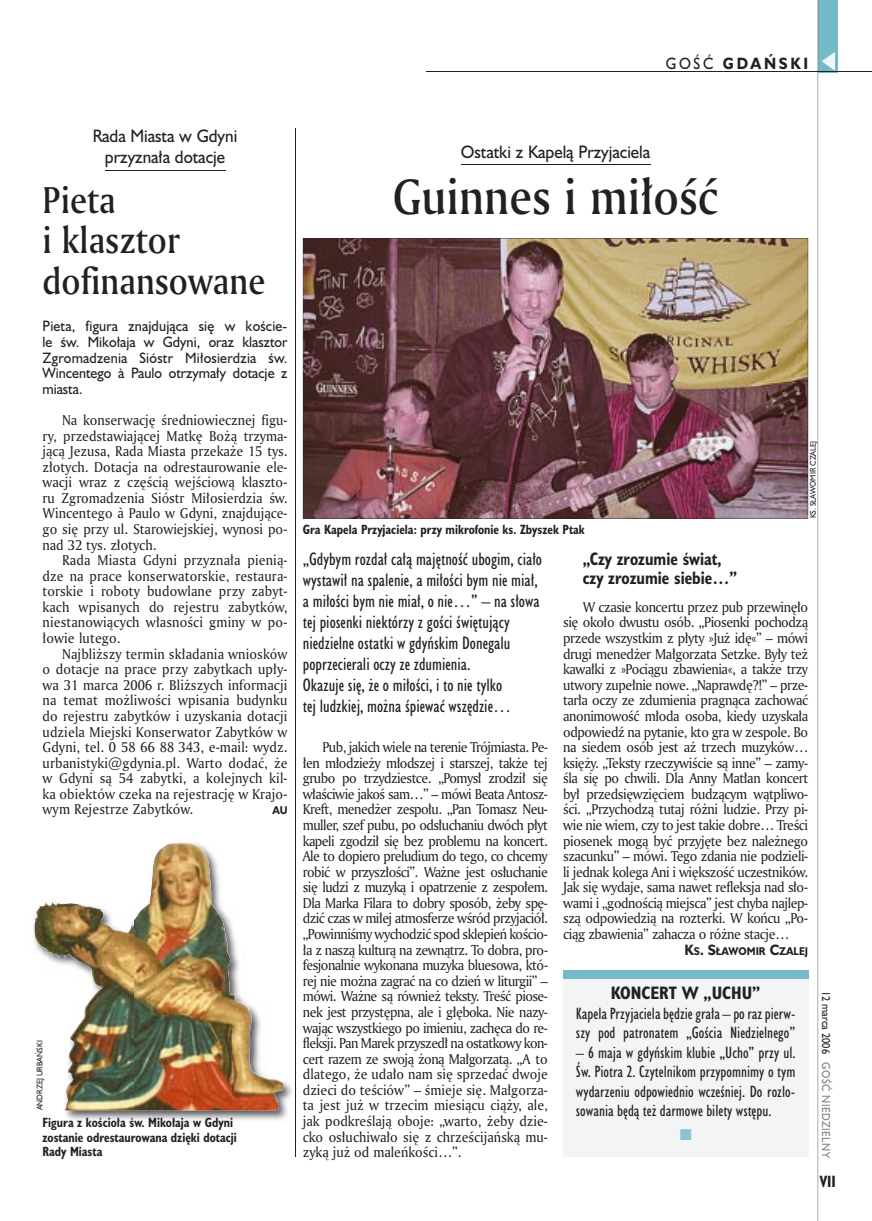
<style>
.page{position:relative;width:872px;height:1221px;background:#fff}
.page>*{position:absolute;margin:0;border:0;box-sizing:border-box;transform-origin:0 0}
.t1{font:48px "Amerigo Md PL";color:#212125;scale:.9 1}
.t2{font:36px/40.5px "Amerigo Md PL";color:#212125;scale:.9 1}
.t3{font:16.5px/21px "Humanst 521 Cn PL";color:#212125}
.t4{font:16.5px/21px "Humanst 521 PL";color:#212125;text-align:center;scale:.94 1}
.t5{font:700 16.5px/19.5px "Humanst 521 Cn PL";color:#212125;scale:.94 1}
.t6{font:700 16.5px "Humanst 521 Cn PL";color:#212125}
.t7{font:15px/19.5px "Humanst 521 Cn PL";color:#212125}
.t8{font:700 15px "Humanst 521 PL";letter-spacing:.2em;color:#212125;scale:.9 1}
.t9{font:700 15px "Humanst 521 Cn PL";color:#212125;scale:.94 1}
.t10{font:13.8px/15.6px "Amerigo PL";color:#212125;text-align:justify;scale:.94 1}
.t11{font:13.8px/15.6px "Humanst 521 PL";color:#212125;text-align:justify;scale:.94 1}
.t12{font:700 12.3px/14.4px "Humanst 521 Cn PL";color:#212125;scale:.94 1}
.t13{font:10.5px "Humanst 521 PL";letter-spacing:.05em;color:#7f7e83;scale:.9 1}
.t14{font:10.5px "Humanst 521 PL";color:#212125;scale:.9 1}
.t15{font:700 10.35px "Humanst 521 PL";color:#212125;scale:.9 1}
.t16{font:7.5px "Humanst 521 PL";color:#212125;scale:.94 1}
.s1{font-weight:400}
.s2{font-size:13.8px}
</style>
<div class="page">
<div style="left:818px;top:0;width:19px;height:72px;background:#76baca"></div>
<hr style="left:817px;top:0;width:1px;height:1220px;background:#212125">
<svg style="left:821px;top:52px;width:14px;height:19px"></svg>
<hr style="left:425px;top:72px;width:447px;height:1px;background:#212125">
<hr style="left:461px;top:164px;width:189px;height:1px;background:#212125">
<img style="left:303px;top:238px;width:505px;height:280px">
<img style="left:65px;top:933px;width:227px;height:187px">
<img style="left:133px;top:842px;width:100px;height:268px">
<img style="left:33px;top:901px;width:100px;height:209px">
<img style="left:233px;top:949px;width:50px;height:161px">
<hr style="left:105px;top:170px;width:120px;height:1px;background:#212125">
<div style="left:563px;top:970px;width:245px;height:186px;background:#f3f4f4"></div>
<div style="left:563px;top:970px;width:245px;height:8px;background:#76baca"></div>
<hr style="left:295px;top:129px;width:1px;height:1027px;background:#212125">
<p class="t8" style="left:666px;top:53px;width:160px"><span class="s1">GOŚĆ</span> GDAŃSKI</p>
<p class="t4" style="left:93px;top:125px;width:155px">Rada Miasta w Gdyni przyznała dotacje</p>
<h2 class="t2" style="left:43px;top:178px;width:249px">Pieta<br>i klasztor dofinansowane</h2>
<p class="t11" style="left:43px;top:318px;width:262px">Pieta, figura znajdująca się w koście&shy;le św. Mikołaja w Gdyni, oraz klasztor Zgromadzenia Sióstr Miłosierdzia św.<br>Wincentego à Paulo otrzymały dotacje z miasta.</p>
<p class="t10" style="left:43px;top:412px;width:262px;text-indent:20px">Na konserwację średniowiecznej figu&shy;ry, przedstawiającej Matkę Bożą trzyma&shy;jącą Jezusa, Rada Miasta przekaże 15 tys. złotych. Dotacja na odrestaurowanie ele&shy;wacji wraz z częścią wejściową klaszto&shy;ru Zgromadzenia Sióstr Miłosierdzia św.<br>Wincentego à Paulo w Gdyni, znajdujące&shy;go się przy ul. Starowiejskiej, wynosi po&shy;nad 32 tys. złotych.</p>
<p class="t10" style="left:43px;top:552px;width:262px;text-indent:20px">Rada Miasta Gdyni przyznała pienią&shy;dze na prace konserwatorskie, restaura&shy;torskie i roboty budowlane przy zabyt&shy;kach wpisanych do rejestru zabytków, niestanowiących własności gminy w po&shy;łowie lutego.</p>
<p class="t10" style="left:43px;top:645px;width:262px;text-indent:20px">Najbliższy termin składania wniosków o dotacje na prace przy zabytkach upły&shy;wa 31 marca 2006 r. Bliższych informacji na temat możliwości wpisania budynku do rejestru zabytków i uzyskania dotacji udziela Miejski Konserwator Zabytków w Gdyni, tel. 0 58 66 88 343, e-mail: wydz. urbanistyki@gdynia.pl. Warto dodać, że w Gdyni są 54 zabytki, a kolejnych kil&shy;ka obiektów czeka na rejestrację w Krajo&shy;wym Rejestrze Zabytków.</p>
<p class="t15" style="left:272px;top:803px;width:18px">AU</p>
<p class="t16" style="left:35px;top:1110px;width:76px;rotate:-90deg">ANDRZEJ URBAŃSKI</p>
<p class="t12" style="left:43px;top:1115px;width:208px">Figura z kościoła św. Mikołaja w Gdyni zostanie odrestaurowana dzięki dotacji<br>Rady Miasta</p>
<p class="t4" style="left:461px;top:141px;width:203px">Ostatki z Kapelą Przyjaciela</p>
<h1 class="t1" style="left:393px;top:164px;width:363px">Guinnes i miłość</h1>
<p class="t12" style="left:303px;top:522px;width:301px">Gra Kapela Przyjaciela: przy mikrofonie ks. Zbyszek Ptak</p>
<p class="t16" style="left:807px;top:518px;width:84px;rotate:-90deg">KS. SŁAWOMIR CZALEJ</p>
<p class="t3" style="left:303px;top:548px;width:241px">„Gdybym rozdał całą majętność ubogim, ciało wystawił na spalenie, a miłości bym nie miał, a miłości bym nie miał, o nie…” – na słowa tej piosenki niektórzy z gości świętujący niedzielne ostatki w gdyńskim Donegalu poprzecierali oczy ze zdumienia.<br>Okazuje się, że o miłości, i to nie tylko<br>tej ludzkiej, można śpiewać wszędzie…</p>
<p class="t10" style="left:303px;top:739px;width:262px;text-indent:20px">Pub, jakich wiele na terenie Trójmiasta. Pe&shy;łen młodzieży młodszej i starszej, także tej grubo po trzydziestce. „Pomysł zrodził się właściwie jakoś sam…” – mówi Beata Antosz-Kreft, menedżer zespołu. „Pan Tomasz Neu&shy;muller, szef pubu, po odsłuchaniu dwóch płyt kapeli zgodził się bez problemu na koncert.<br>Ale to dopiero preludium do tego, co chcemy robić w przyszłości”. Ważne jest osłuchanie się ludzi z muzyką i opatrzenie z zespołem.<br>Dla Marka Filara to dobry sposób, żeby spę&shy;dzić czas w miłej atmosferze wśród przyjaciół. „Powinniśmy wychodzić spod sklepień kościo&shy;ła z naszą kulturą na zewnątrz. To dobra, pro&shy;fesjonalnie wykonana muzyka bluesowa, któ&shy;rej nie można zagrać na co dzień w liturgii” – mówi. Ważne są również teksty. Treść piose&shy;nek jest przystępna, ale i głęboka. Nie nazy&shy;wając wszystkiego po imieniu, zachęca do re&shy;fleksji. Pan Marek przyszedł na ostatkowy kon&shy;cert razem ze swoją żoną Małgorzatą. „A to dlatego, że udało nam się sprzedać dwoje dzieci do teściów” – śmieje się. Małgorza&shy;ta jest już w trzecim miesiącu ciąży, ale, jak podkreślają oboje: „warto, żeby dzie&shy;cko osłuchiwało się z chrześcijańską mu&shy;zyką już od maleńkości…”.</p>
<p class="t5" style="left:583px;top:548px;width:166px">„Czy zrozumie świat, czy zrozumie siebie…”</p>
<p class="t10" style="left:563px;top:598px;width:262px;text-indent:20px">W czasie koncertu przez pub przewinęło się około dwustu osób. „Piosenki pochodzą przede wszystkim z płyty »Już idę«” – mówi drugi menedżer Małgorzata Setzke. Były też kawałki z »Pociągu zbawienia«, a także trzy utwory zupełnie nowe. „Naprawdę?!” – prze&shy;tarła oczy ze zdumienia pragnąca zachować anonimowość młoda osoba, kiedy uzyskała odpowiedź na pytanie, kto gra w zespole. Bo na siedem osób jest aż trzech muzyków… księży. „Teksty rzeczywiście są inne” – zamy&shy;śla się po chwili. Dla Anny Matłan koncert był przedsięwzięciem budzącym wątpliwo&shy;ści. „Przychodzą tutaj różni ludzie. Przy pi&shy;wie nie wiem, czy to jest takie dobre… Treści piosenek mogą być przyjęte bez należnego szacunku” – mówi. Tego zdania nie podzieli&shy;li jednak kolega Ani i większość uczestników.<br>Jak się wydaje, sama nawet refleksja nad sło&shy;wami i „godnością miejsca” jest chyba najlep&shy;szą odpowiedzią na rozterki. W końcu „Po&shy;ciąg zbawienia” zahacza o różne stacje…</p>
<p class="t15" style="left:684px;top:943px;width:139px"><span class="s2">K</span>S<span class="s2">. S</span>ŁAWOMIR <span class="s2">C</span>ZALEJ</p>
<p class="t6" style="left:611px;top:981px;width:151px">KONCERT W „UCHU”</p>
<p class="t7" style="left:576px;top:1003px;width:221px">Kapela Przyjaciela będzie grała – po raz pierw&shy;szy pod patronatem „Gościa Niedzielnego”</p>
<p class="t7" style="left:576px;top:1042px;width:221px;text-align:justify">– 6 maja w gdyńskim klubie „Ucho” przy ul.<br>Św. Piotra 2. Czytelnikom przypomnimy o tym wydarzeniu odpowiednio wcześniej. Do rozlo&shy;sowania będą też darmowe bilety wstępu.</p>
<p class="t14" style="left:833px;top:990px;width:71px;rotate:90deg">12 marca 2006</p>
<p class="t13" style="left:833px;top:1062px;width:108px;rotate:90deg">GOŚĆ NIEDZIELNY</p>
<p class="t9" style="left:819px;top:1171px;width:19px">VII</p>
</div>
